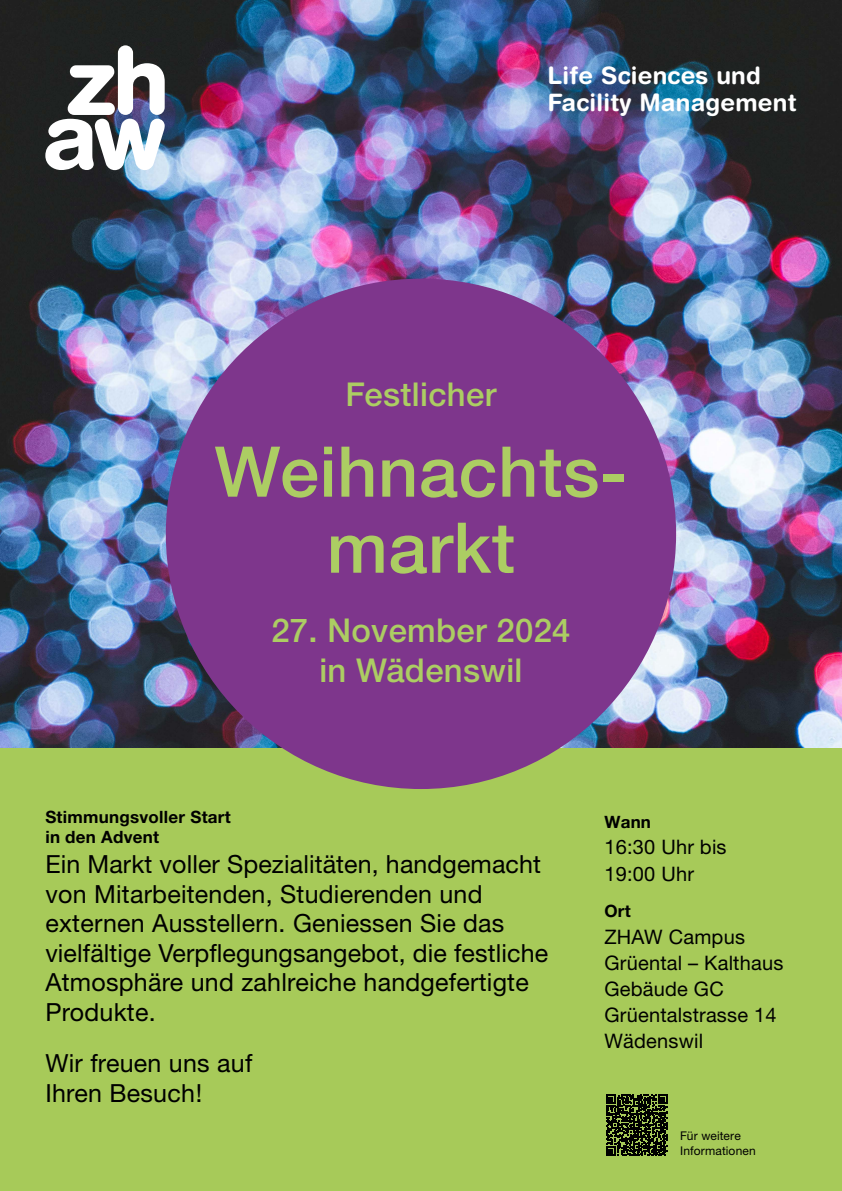
<style>
.page{position:relative;width:842px;height:1191px;background:#fff}
.page>*{position:absolute;margin:0;border:0;box-sizing:border-box;transform-origin:0 0}
.t1{font:500 70px/76px "Helvetica Neue LT Pro";letter-spacing:.01em;color:#accd63;text-align:center}
.t2{font:500 32.8px/39.4px "Helvetica Neue LT Pro";letter-spacing:.01em;color:#accd63;text-align:center}
.t3{font:25px/29.5px "Helvetica Neue LT Pro";letter-spacing:.01em;color:#000}
.t4{font:700 24px/27px "Helvetica Rounded LT Std";letter-spacing:.01em;color:#fff}
.t5{font:20px/26px "Helvetica Neue LT Pro";letter-spacing:.01em;color:#000}
.t6{font:700 17px/20px "Helvetica Neue LT Pro";letter-spacing:.015em;color:#000}
.t7{font:12px/15px "Helvetica Neue LT Pro";letter-spacing:.01em;color:#000}
</style>
<div class="page">
<img style="left:0;top:0;width:842px;height:748px">
<div style="left:0;top:748px;width:842px;height:443px;background:#a7ca59"></div>
<svg style="left:45px;top:45px;width:120px;height:125px"></svg>
<svg style="left:606px;top:1094px;width:61px;height:61px"></svg>
<div style="left:166px;top:279px;width:510px;height:510px;background:#7e368c;border-radius:50%"></div>
<p class="t4" style="left:548px;top:61px;width:251px">Life Sciences und<br>Facility Management</p>
<h2 class="t2" style="left:346px;top:374px;width:152px">Festlicher</h2>
<h1 class="t1" style="left:214px;top:433px;width:414px">Weihnachts&shy;markt</h1>
<h2 class="t2" style="left:271px;top:610px;width:301px">27. November 2024 in Wädenswil</h2>
<p class="t6" style="left:45px;top:806px;width:187px">Stimmungsvoller Start in den Advent</p>
<p class="t3" style="left:45px;top:848px;width:504px">Ein Markt voller Spezialitäten, handgemacht von Mitarbeitenden, Studierenden und externen Ausstellern. Geniessen Sie das vielfältige Verpflegungsangebot, die festliche Atmosphäre und zahlreiche handgefertigte Produkte.</p>
<p class="t3" style="left:45px;top:1047px;width:209px">Wir freuen uns auf<br>Ihren Besuch!</p>
<p class="t6" style="left:604px;top:811px;width:48px">Wann</p>
<p class="t5" style="left:604px;top:833px;width:124px;line-height:26.5px">16:30 Uhr bis<br>19:00 Uhr</p>
<p class="t6" style="left:604px;top:900px;width:28px">Ort</p>
<p class="t5" style="left:604px;top:923px;width:180px">ZHAW Campus<br>Grüental – Kalthaus<br>Gebäude GC<br>Grüentalstrasse 14<br>Wädenswil</p>
<p class="t7" style="left:680px;top:1128px;width:77px">Für weitere<br>Informationen</p>
</div>
